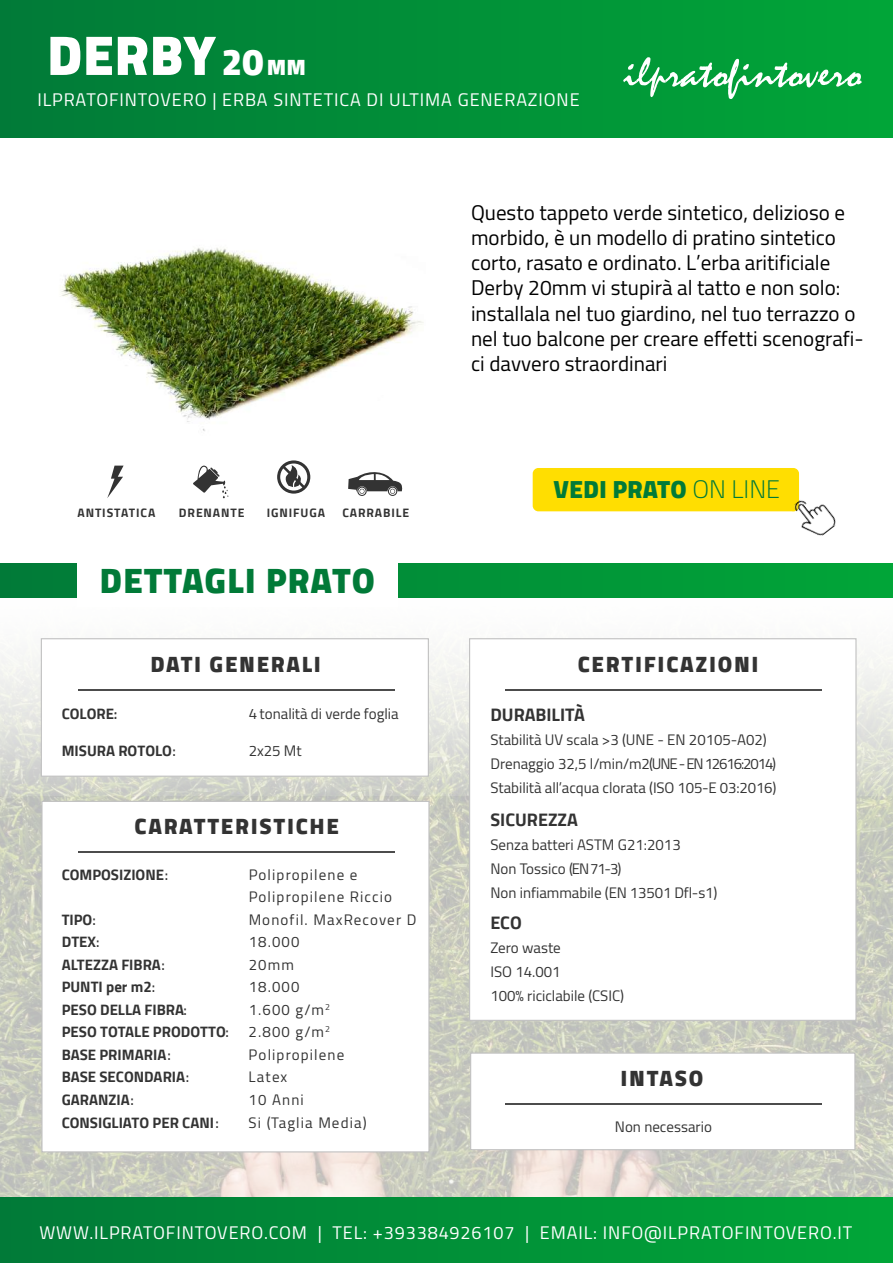
<style>
.page{position:relative;width:893px;height:1263px;background:#fff}
.page>*{position:absolute;margin:0;border:0;box-sizing:border-box;transform-origin:0 0}
.t1{font:900 56.7px "Cairo";color:#fff}
.t2{font:900 35.85px "Cairo";letter-spacing:.025em;color:#017a38}
.t3{font:900 25.2px "Cairo";color:#017a38}
.t4{font:900 22.5px "Cairo";letter-spacing:.075em;color:#333}
.t5{font:900 22.5px "Cairo";color:#fff}
.t6{font:21px/25.2px "Cairo";color:#000}
.t7{font:18px "Cairo";letter-spacing:.05em;color:#fff}
.t8{font:700 18px "Cairo";color:#333}
.t9{font:15px/24px "Cairo";color:#333}
.t10{font:700 15px/22.5px "Cairo";color:#333}
.t11{font:15px/22.5px "Cairo";letter-spacing:.075em;color:#333}
.t12{font:700 12.15px "Cairo";letter-spacing:.075em;color:#333}
.s1{font-size:37.5px}
.s2{font-weight:600}
.s3{font-weight:300}
</style>
<div class="page">
<img style="left:0;top:795px;width:893px;height:403px">
<svg style="left:0;top:597px;width:893px;height:198px"></svg>
<div style="left:0;top:1198px;width:893px;height:65px;background:linear-gradient(to right,#017a38,#01a638)"></div>
<img style="left:61px;top:248px;width:363px;height:251px">
<svg style="left:107px;top:466px;width:17px;height:32px"></svg>
<svg style="left:348px;top:469px;width:55px;height:27px"></svg>
<svg style="left:277px;top:460px;width:33px;height:34px"></svg>
<svg style="left:193px;top:465px;width:35px;height:33px"></svg>
<div style="left:533px;top:468px;width:267px;height:44px;background:#ffde01"></div>
<img style="left:784px;top:487px;width:52px;height:49px">
<div style="left:0;top:0;width:893px;height:138px;background:linear-gradient(to right,#017a38,#01a638)"></div>
<svg style="left:623px;top:57px;width:239px;height:42px;background:#32b15f"></svg>
<svg style="left:0;top:564px;width:893px;height:33px;background:#019538"></svg>
<div style="left:77px;top:555px;width:321px;height:52px;background:#fff"></div>
<div style="left:41px;top:638px;width:388px;height:139px;background:#fff;border:1px solid #c1c1c1"></div>
<hr style="left:78px;top:689px;width:316px;height:1px;background:#4c4c4c">
<div style="left:41px;top:801px;width:389px;height:351px;background:#fff;border:1px solid #c1c1c1"></div>
<hr style="left:78px;top:851px;width:316px;height:1px;background:#4c4c4c">
<div style="left:469px;top:638px;width:387px;height:383px;background:#fff;border:1px solid #c1c1c1"></div>
<hr style="left:505px;top:689px;width:316px;height:1px;background:#4c4c4c">
<div style="left:470px;top:1052px;width:385px;height:98px;background:#fff;border:1px solid #c1c1c1"></div>
<hr style="left:505px;top:1103px;width:316px;height:1px;background:#4c4c4c">
<h1 class="t1" style="left:47px;top:22px;width:218px">DERBY <span class="s1">20</span></h1>
<h3 class="t5" style="left:267px;top:54px;width:41px">MM</h3>
<p class="t7" style="left:37px;top:85px;width:544px">ILPRATOFINTOVERO | ERBA SINTETICA DI ULTIMA GENERAZIONE</p>
<p class="t6" style="left:471px;top:200px;width:394px">Questo tappeto verde sintetico, delizioso e morbido, è un modello di pratino sintetico corto, rasato e ordinato. L’erba aritificiale Derby 20mm vi stupirà al tatto e non solo: installala nel tuo giardino, nel tuo terrazzo o nel tuo balcone per creare effetti scenografi&shy;ci davvero straordinari</p>
<p class="t12" style="left:77px;top:505px;width:79px">ANTISTATICA</p>
<p class="t12" style="left:179px;top:505px;width:67px">DRENANTE</p>
<p class="t12" style="left:267px;top:505px;width:60px">IGNIFUGA</p>
<p class="t12" style="left:342px;top:505px;width:68px">CARRABILE</p>
<h2 class="t2" style="left:100px;top:560px;width:277px">DETTAGLI PRATO</h2>
<h3 class="t4" style="left:150px;top:651px;width:172px">DATI GENERALI</h3>
<p class="t10" style="left:62px;top:702px;width:57px">COLORE<span class="s2">:</span></p>
<p class="t10" style="left:62px;top:740px;width:116px">MISURA ROTOLO<span class="s2">:</span></p>
<p class="t9" style="left:249px;top:701px;width:152px">4 tonalità di verde foglia</p>
<p class="t9" style="left:249px;top:739px;width:55px">2x25 Mt</p>
<h3 class="t4" style="left:135px;top:813px;width:206px">CARATTERISTICHE</h3>
<p class="t10" style="left:62px;top:863px;width:108px">COMPOSIZIONE<span class="s2">:</span></p>
<p class="t10" style="left:62px;top:908px;width:169px">TIPO<span class="s2">:<br></span>DTEX<span class="s2">:<br></span>ALTEZZA FIBRA<span class="s2">:<br></span>PUNTI per m2<span class="s2">:<br></span>PESO DELLA FIBRA<span class="s2">:<br></span>PESO TOTALE PRODOTTO<span class="s2">:<br></span>BASE PRIMARIA<span class="s2">:<br></span>BASE SECONDARIA<span class="s2">:<br></span>GARANZIA<span class="s2">:<br></span>CONSIGLIATO PER CANI<span class="s2">:</span></p>
<p class="t11" style="left:249px;top:863px;width:169px">Polipropilene e<br>Polipropilene Riccio<br>Monofil. MaxRecover D<br>18.000<br>20mm<br>18.000<br>1.600 g/m<sup>2<br></sup>2.800 g/m<sup>2<br></sup>Polipropilene<br>Latex<br>10 Anni<br>Si (Taglia Media)</p>
<h3 class="t3" style="left:554px;top:475px;width:228px">VEDI PRATO <span class="s3">ON LINE</span></h3>
<h3 class="t4" style="left:578px;top:651px;width:182px">CERTIFICAZIONI</h3>
<p class="t8" style="left:490px;top:704px;width:96px">DURABILITÀ</p>
<p class="t9" style="left:490px;top:727px;width:288px">Stabilità UV scala &gt;3 (UNE - EN 20105-A02)<br>Drenaggio 32,5 l/min/m2 (UNE - EN12616:2014)<br>Stabilità all’acqua clorata (ISO 105-E 03:2016)</p>
<p class="t8" style="left:490px;top:810px;width:89px">SICUREZZA</p>
<p class="t9" style="left:490px;top:833px;width:228px">Senza batteri ASTM G21:2013<br>Non Tossico (EN71-3)<br>Non infiammabile (EN 13501 Dfl-s1)</p>
<p class="t8" style="left:490px;top:912px;width:33px">ECO</p>
<p class="t9" style="left:490px;top:936px;width:135px">Zero waste<br>ISO 14.001<br>100% riciclabile (CSIC)</p>
<h3 class="t4" style="left:620px;top:1065px;width:84px">INTASO</h3>
<p class="t9" style="left:615px;top:1115px;width:99px">Non necessario</p>
<p class="t7" style="left:39px;top:1217px;width:814px">WWW.ILPRATOFINTOVERO.COM | TEL: +393384926107 | EMAIL: INFO@ILPRATOFINTOVERO.IT</p>
</div>
